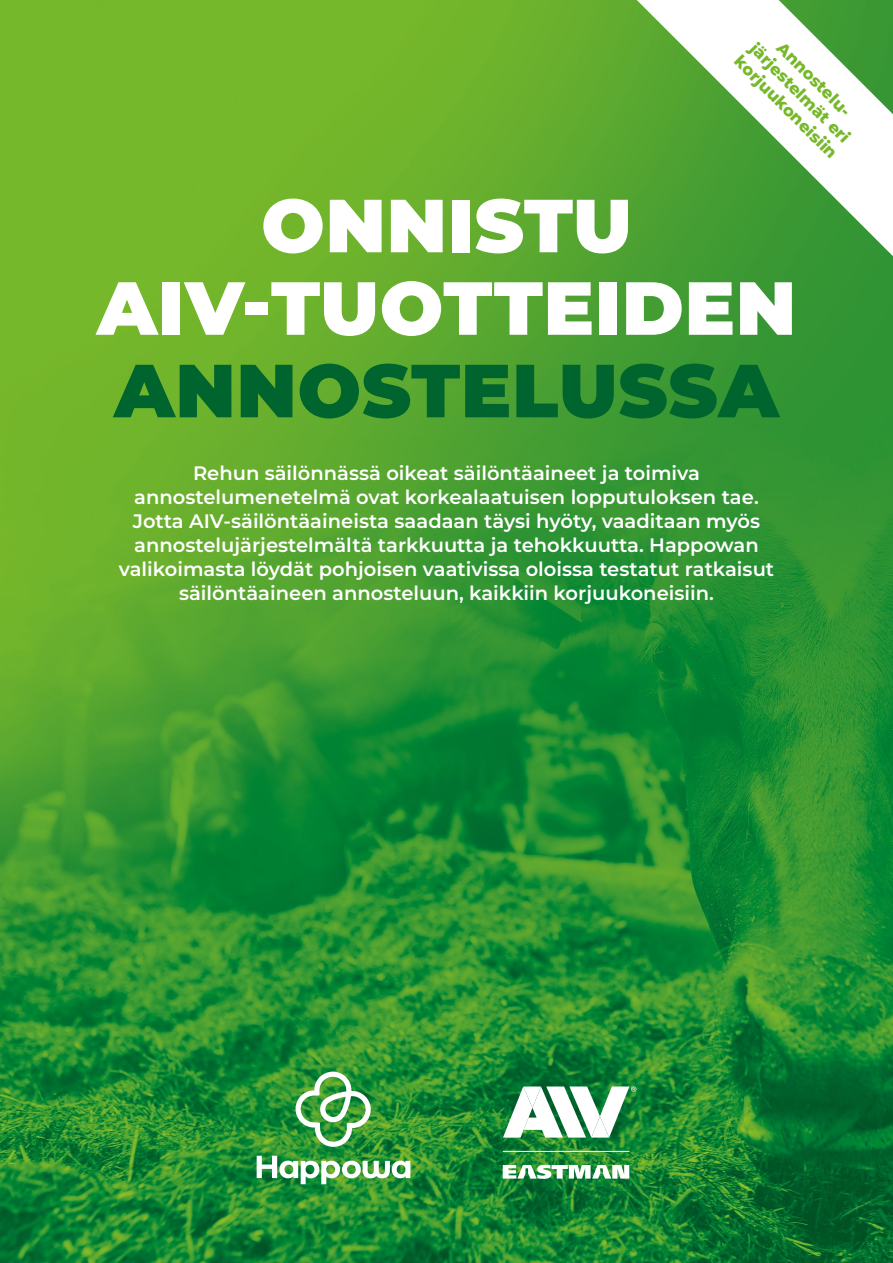
<style>
.page{position:relative;width:893px;height:1263px;background:#fff}
.page>*{position:absolute;margin:0;border:0;box-sizing:border-box;transform-origin:0 0}
.t1{font:900 75px/82.5px "Montserrat";letter-spacing:.01em;color:#fff;text-align:center}
.t2{font:900 75px "Montserrat";letter-spacing:.01em;color:#00642f}
.t3{font:600 19.5px/24px "Montserrat";color:#fff;text-align:center}
.t4{font:800 16.5px "Montserrat";color:#76b82a}
</style>
<div class="page">
<img style="left:0;top:0;width:893px;height:1263px">
<svg style="left:637px;top:0;width:256px;height:256px"></svg>
<svg style="left:503px;top:1165px;width:126px;height:14px"></svg>
<svg style="left:503px;top:1086px;width:133px;height:51px"></svg>
<hr style="left:503px;top:1151px;width:126px;height:1px;background:#fff">
<svg style="left:295px;top:1071px;width:76px;height:76px"></svg>
<svg style="left:257px;top:1156px;width:153px;height:28px"></svg>
<p class="t4" style="left:761px;top:37px;width:135px;rotate:45deg">järjestelmät eri</p>
<p class="t4" style="left:788px;top:36px;width:100px;rotate:45deg">Annostelu-</p>
<p class="t4" style="left:746px;top:50px;width:139px;rotate:45deg">korjuukoneisiin</p>
<h1 class="t1" style="left:97px;top:180px;width:701px">ONNISTU<br>AIV-TUOTTEIDEN</h1>
<h1 class="t2" style="left:114px;top:334px;width:666px">ANNOSTELUSSA</h1>
<p class="t3" style="left:119px;top:460px;width:657px">Rehun säilönnässä oikeat säilöntäaineet ja toimiva annostelumenetelmä ovat korkealaatuisen lopputuloksen tae.<br>Jotta AIV-säilöntäaineista saadaan täysi hyöty, vaaditaan myös annostelujärjestelmältä tarkkuutta ja tehokkuutta. Happowan valikoimasta löydät pohjoisen vaativissa oloissa testatut ratkaisut säilöntäaineen annosteluun, kaikkiin korjuukoneisiin.</p>
</div>
